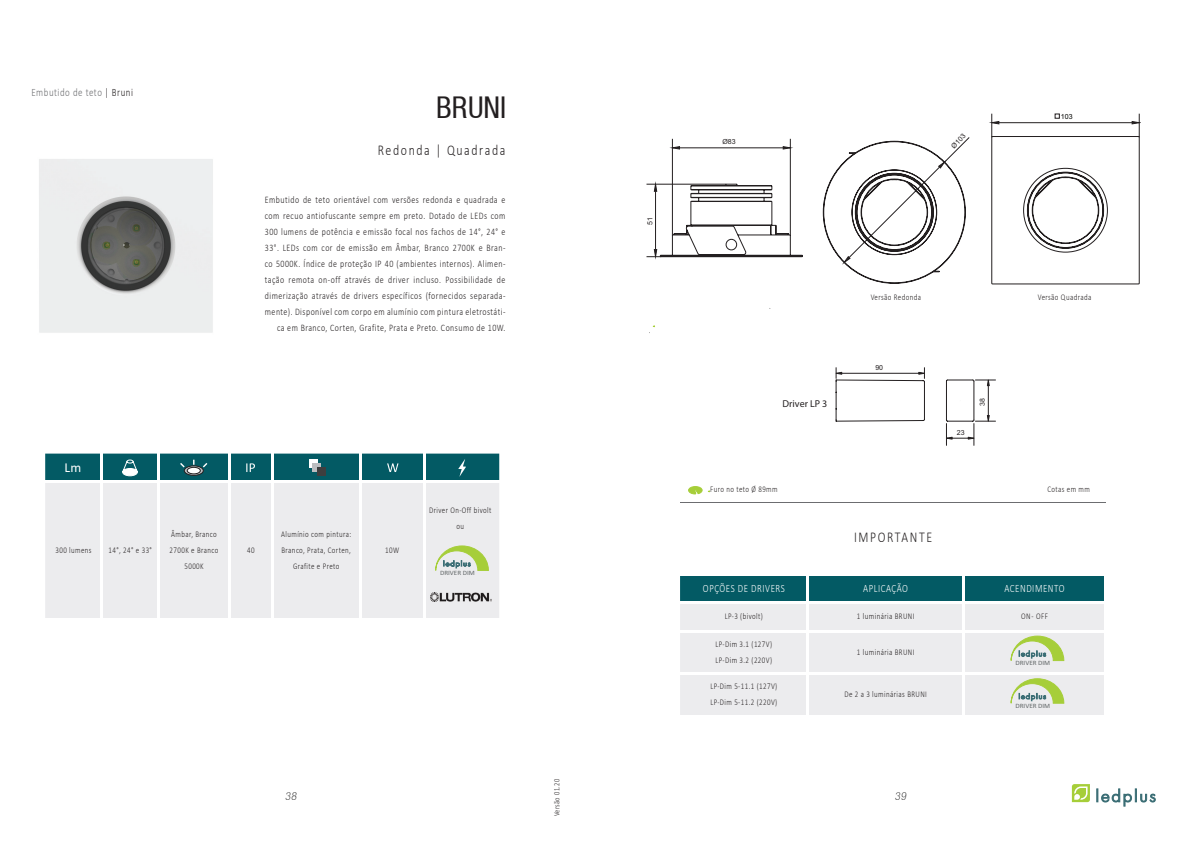
<style>
.page{position:relative;width:1191px;height:842px;background:#fff}
.page>*{position:absolute;margin:0;border:0;box-sizing:border-box;transform-origin:0 0}
.t1{font:condensed 30px "Helvetica 57";color:#231f20}
.t2{font:300 15px "Calibri";letter-spacing:.13em;color:#231f20;scale:.79 1}
.t3{font:13.6px "Calibri";color:#fff}
.t4{font:300 11.2px "Calibri";letter-spacing:.06em;color:#fff;scale:.79 1}
.t5{font:300 11.2px "Calibri";letter-spacing:.06em;color:#6c6d70;scale:.79 1}
.t6{font:100 condensed 11px "Helvetica 37";color:#000}
.t7{font:300 10px/16px "Calibri";letter-spacing:.06em;color:#231f20;text-align:right;scale:.79 1}
.t8{font:10px "Myriad Pro";color:#231f20}
.t9{font:300 8.8px/16px "Calibri";letter-spacing:.06em;color:#231f20;text-align:center;scale:.79 1}
.t10{font:300 8.1px "Calibri";letter-spacing:.06em;color:#231f20;scale:.79 1}
.t11{font:7px "Arial";color:#231f20}
.t12{font:7px "Arial";color:#040503}
.t13{font:6.6px "Calibri";color:#626768;scale:1.07 1}
.s1{color:#231f20}
</style>
<div class="page">
<svg style="left:1096px;top:788px;width:60px;height:19px"></svg>
<svg style="left:1071px;top:784px;width:19px;height:18px"></svg>
<div style="left:680px;top:576px;width:424px;height:25px;background:#035a64"></div>
<div style="left:680px;top:604px;width:424px;height:111px;background:#ececee"></div>
<hr style="left:806px;top:575px;width:2px;height:27px;background:#fff">
<hr style="left:962px;top:575px;width:2px;height:27px;background:#fff">
<hr style="left:806px;top:604px;width:2px;height:26px;background:#fff">
<hr style="left:962px;top:604px;width:2px;height:26px;background:#fff">
<hr style="left:680px;top:630px;width:127px;height:2px;background:#fff">
<hr style="left:807px;top:630px;width:156px;height:2px;background:#fff">
<hr style="left:806px;top:632px;width:2px;height:40px;background:#fff">
<hr style="left:963px;top:630px;width:143px;height:2px;background:#fff">
<hr style="left:962px;top:632px;width:2px;height:40px;background:#fff">
<hr style="left:680px;top:672px;width:127px;height:2px;background:#fff">
<hr style="left:807px;top:672px;width:156px;height:2px;background:#fff">
<hr style="left:806px;top:674px;width:2px;height:41px;background:#fff">
<hr style="left:963px;top:672px;width:143px;height:2px;background:#fff">
<hr style="left:962px;top:674px;width:2px;height:41px;background:#fff">
<svg style="left:660px;top:114px;width:479px;height:170px"></svg>
<hr style="left:999px;top:123px;width:133px;height:1px;background:#231f20">
<hr style="left:672px;top:139px;width:1px;height:96px;background:#231f20">
<hr style="left:790px;top:139px;width:1px;height:96px;background:#231f20">
<hr style="left:679px;top:148px;width:104px;height:1px;background:#231f20">
<svg style="left:671px;top:146px;width:9px;height:3px"></svg>
<hr style="left:646px;top:184px;width:79px;height:1px;background:#231f20">
<hr style="left:655px;top:191px;width:1px;height:59px;background:#231f20">
<svg style="left:654px;top:183px;width:3px;height:9px"></svg>
<svg style="left:938px;top:161px;width:7px;height:7px"></svg>
<svg style="left:843px;top:256px;width:7px;height:7px"></svg>
<svg style="left:990px;top:114px;width:9px;height:24px"></svg>
<svg style="left:1131px;top:114px;width:9px;height:24px"></svg>
<svg style="left:783px;top:146px;width:8px;height:3px"></svg>
<svg style="left:646px;top:249px;width:16px;height:9px"></svg>
<svg style="left:688px;top:486px;width:14px;height:8px"></svg>
<hr style="left:680px;top:502px;width:426px;height:1px;background:#6c6d70">
<img style="left:39px;top:159px;width:174px;height:174px">
<div style="left:45px;top:483px;width:454px;height:135px;background:#ececee"></div>
<hr style="left:101px;top:483px;width:2px;height:135px;background:#fff">
<hr style="left:158px;top:483px;width:2px;height:135px;background:#fff">
<hr style="left:228px;top:483px;width:2px;height:135px;background:#fff">
<hr style="left:271px;top:483px;width:2px;height:135px;background:#fff">
<hr style="left:359px;top:483px;width:2px;height:135px;background:#fff">
<hr style="left:423px;top:483px;width:2px;height:135px;background:#fff">
<svg style="left:45px;top:454px;width:454px;height:26px"></svg>
<div style="left:187px;top:467px;width:13px;height:7px;background:#fff;border-radius:50%"></div>
<div style="left:187px;top:467px;width:13px;height:7px;border:1px solid #231f20;border-radius:50%"></div>
<svg style="left:435px;top:546px;width:53px;height:24px"></svg>
<img style="left:431px;top:593px;width:60px;height:8px">
<svg style="left:1011px;top:636px;width:53px;height:25px"></svg>
<svg style="left:1011px;top:679px;width:53px;height:24px"></svg>
<svg style="left:835px;top:368px;width:160px;height:77px"></svg>
<p class="t5" style="left:31px;top:85px;width:130px">Embutido de teto <span class="s1">| Bruni</span></p>
<h3 class="t3" style="left:65px;top:459px;width:18px">Lm</h3>
<p class="t9" style="left:55px;top:542px;width:47px">300 lumens</p>
<p class="t9" style="left:109px;top:542px;width:56px">14°, 24° e 33°</p>
<p class="t9" style="left:170px;top:526px;width:63px">Âmbar, Branco<br>2700K e Branco<br>5000K</p>
<h1 class="t1" style="left:436px;top:90px;width:72px">BRUNI</h1>
<h2 class="t2" style="left:378px;top:141px;width:163px">Redonda | Quadrada</h2>
<p class="t7" style="left:265px;top:192px;width:306px">Embutido de teto orientável com versões redonda e quadrada e com recuo antiofuscante sempre em preto. Dotado de LEDs com 300 lumens de potência e emissão focal nos fachos de 14°, 24° e 33°. LEDs com cor de emissão em Âmbar, Branco 2700K e Bran&shy;co 5000K. Índice de proteção IP 40 (ambientes internos). Alimen&shy;tação remota on-off através de driver incluso. Possibilidade de dimerização através de drivers específicos (fornecidos separada&shy;mente). Disponível com corpo em alumínio com pintura eletrostáti&shy;ca em Branco, Corten, Grafite, Prata e Preto. Consumo de 10W.</p>
<p class="t9" style="left:247px;top:542px;width:11px">40</p>
<p class="t9" style="left:281px;top:526px;width:90px">Alumínio com pintura:<br>Branco, Prata, Corten,<br>Grafite e Preto</p>
<p class="t9" style="left:385px;top:542px;width:19px">10W</p>
<p class="t9" style="left:429px;top:502px;width:80px">Driver On-Off bivolt ou</p>
<p class="t13" style="left:440px;top:568px;width:34px">DRIVER DIM</p>
<p class="t11" style="left:646px;top:225px;width:9px;rotate:-90deg">51</p>
<p class="t11" style="left:722px;top:138px;width:15px">Ø83</p>
<p class="t11" style="left:949px;top:144px;width:19px;rotate:-45deg">Ø103</p>
<p class="t12" style="left:1061px;top:112px;width:13px">103</p>
<p class="t8" style="left:782px;top:397px;width:46px">Driver LP 3</p>
<p class="t9" style="left:870px;top:289px;width:65px">Versão Redonda</p>
<p class="t9" style="left:1037px;top:289px;width:69px">Versão Quadrada</p>
<p class="t11" style="left:875px;top:363px;width:9px">90</p>
<p class="t11" style="left:956px;top:428px;width:9px">23</p>
<p class="t11" style="left:977px;top:406px;width:9px;rotate:-90deg">38</p>
<p class="t9" style="left:710px;top:481px;width:87px">Furo no teto Ø 89mm</p>
<p class="t9" style="left:1047px;top:481px;width:55px">Cotas em mm</p>
<h2 class="t2" style="left:854px;top:528px;width:101px">IMPORTANTE</h2>
<p class="t4" style="left:703px;top:581px;width:105px">OPÇÕES DE DRIVERS</p>
<p class="t4" style="left:863px;top:581px;width:58px">APLICAÇÃO</p>
<p class="t4" style="left:1004px;top:581px;width:78px">ACENDIMENTO</p>
<p class="t9" style="left:725px;top:608px;width:50px">LP-3 (bivolt)</p>
<p class="t9" style="left:857px;top:608px;width:74px">1 luminária BRUNI</p>
<p class="t9" style="left:1021px;top:608px;width:35px">ON - OFF</p>
<p class="t9" style="left:715px;top:636px;width:73px;text-align:left">LP-Dim 3.1 (127V)<br>LP-Dim 3.2 (220V)</p>
<p class="t9" style="left:857px;top:644px;width:74px">1 luminária BRUNI</p>
<p class="t9" style="left:710px;top:678px;width:86px;text-align:left">LP-Dim 5-11.1 (127V)<br>LP-Dim 5-11.2 (220V)</p>
<p class="t9" style="left:844px;top:686px;width:106px">De 2 a 3 luminárias BRUNI</p>
<p class="t13" style="left:1015px;top:658px;width:34px">DRIVER DIM</p>
<p class="t13" style="left:1015px;top:701px;width:34px">DRIVER DIM</p>
<p class="t10" style="left:551px;top:816px;width:49px;rotate:-90deg">Versão 01.20</p>
<p class="t6" style="left:285px;top:789px;width:15px">38</p>
<p class="t6" style="left:894px;top:790px;width:15px">39</p>
</div>
